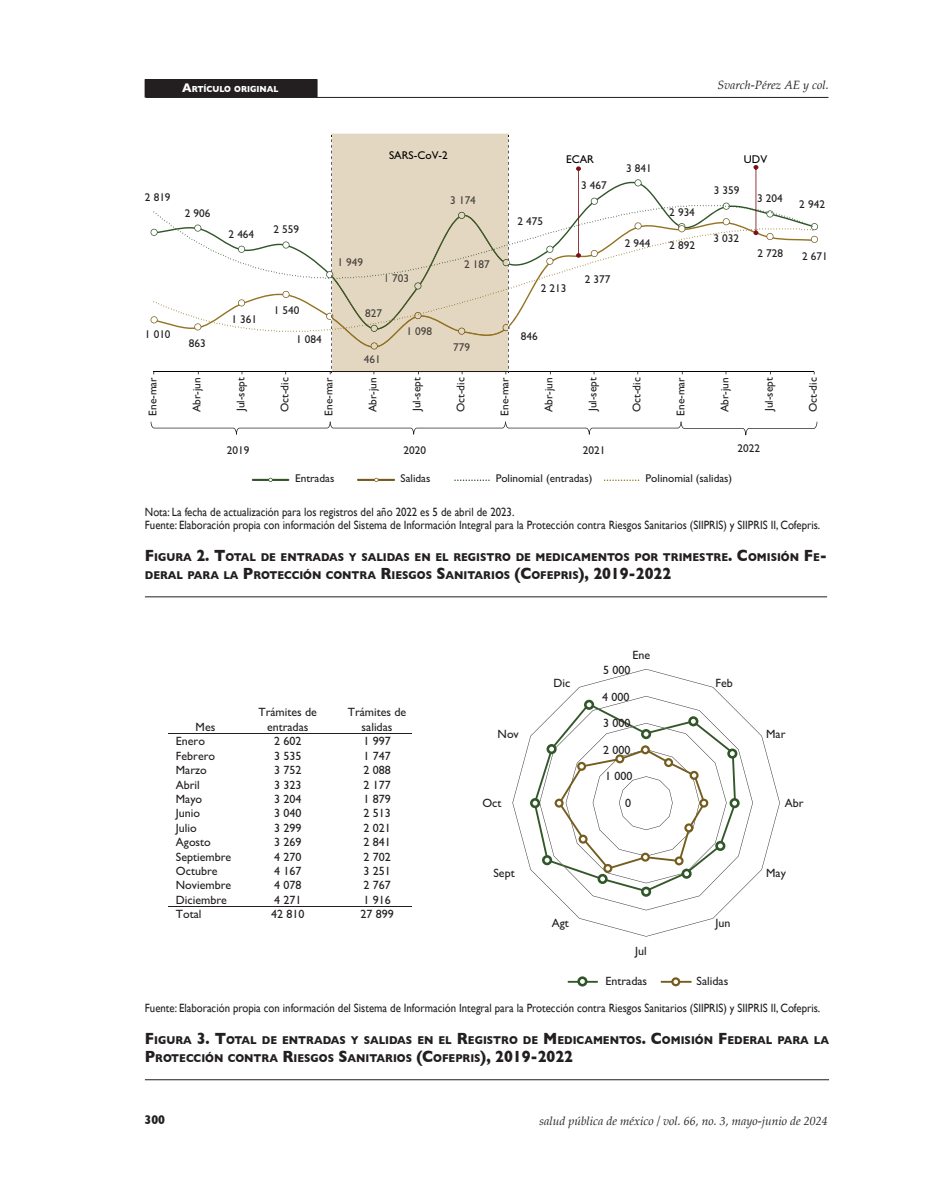
<style>
.page{position:relative;width:944px;height:1200px;background:#fff}
.page>*{position:absolute;margin:0;border:0;box-sizing:border-box;transform-origin:0 0}
.t1{font:700 12.75px "Gill Sans";color:#231f20;scale:.9 1}
.CUADROS{font:12px "Gill Sans";color:#231f20;scale:.9 1}
.CUADROS-2{font:12px/14.4px "Gill Sans";color:#231f20;text-align:center}
.t2{font:italic 12px "Palatino";color:#231f20}
.TIT_FIGURA{font:700 11.55px/18px "Gill Sans";color:#231f20;scale:.9 1}
.t3{font:11.25px "Gill Sans";color:#231f20}
.t4{font:11.25px "Gill Sans";color:#46413a}
.t5{font:11.25px "Gill Sans";color:#000001}
.t6{font:700 8.85px "Gill Sans";color:#fff;scale:.9 1}
.s1{font-size:12.75px}
.s2{font-size:16.5px}
</style>
<div class="page">
<div style="left:145px;top:80px;width:172px;height:17px;background:#231f20"></div>
<hr style="left:146px;top:97px;width:682px;height:1px;background:#231f20">
<hr style="left:145px;top:596px;width:682px;height:1px;background:#231f20">
<hr style="left:154px;top:371px;width:660px;height:1px;background:#000001">
<svg style="left:591px;top:198px;width:7px;height:7px"></svg>
<svg style="left:635px;top:179px;width:7px;height:7px"></svg>
<svg style="left:815px;top:223px;width:3px;height:7px"></svg>
<svg style="left:813px;top:236px;width:5px;height:7px"></svg>
<svg style="left:153px;top:205px;width:660px;height:23px"></svg>
<svg style="left:153px;top:228px;width:660px;height:104px"></svg>
<hr style="left:252px;top:479px;width:37px;height:2px;background:#305528">
<svg style="left:268px;top:477px;width:5px;height:5px"></svg>
<hr style="left:357px;top:479px;width:38px;height:2px;background:#755b1c">
<svg style="left:374px;top:477px;width:5px;height:5px"></svg>
<svg style="left:454px;top:479px;width:36px;height:2px"></svg>
<svg style="left:604px;top:479px;width:35px;height:2px"></svg>
<div style="left:331px;top:134px;width:178px;height:81px;background:#e3d7c2"></div>
<img style="left:333px;top:371px;width:41px;height:1px">
<img style="left:374px;top:371px;width:129px;height:1px">
<div style="left:333px;top:215px;width:170px;height:100px;background:#e3d7c2"></div>
<svg style="left:414px;top:282px;width:7px;height:6px"></svg>
<svg style="left:458px;top:212px;width:7px;height:7px"></svg>
<img style="left:333px;top:315px;width:170px;height:32px">
<svg style="left:371px;top:342px;width:7px;height:7px"></svg>
<svg style="left:414px;top:317px;width:7px;height:2px"></svg>
<svg style="left:458px;top:327px;width:7px;height:7px"></svg>
<img style="left:340px;top:258px;width:23px;height:8px">
<img style="left:365px;top:309px;width:17px;height:8px">
<img style="left:386px;top:274px;width:22px;height:8px">
<img style="left:451px;top:196px;width:25px;height:7px">
<img style="left:408px;top:244px;width:95px;height:27px">
<img style="left:409px;top:327px;width:23px;height:8px">
<img style="left:454px;top:343px;width:16px;height:8px">
<div style="left:410px;top:288px;width:93px;height:29px;background:#e3d7c2"></div>
<svg style="left:326px;top:135px;width:7px;height:239px"></svg>
<svg style="left:503px;top:135px;width:7px;height:239px"></svg>
<svg style="left:576px;top:166px;width:5px;height:92px"></svg>
<svg style="left:753px;top:165px;width:5px;height:70px"></svg>
<svg style="left:151px;top:421px;width:666px;height:14px"></svg>
<hr style="left:145px;top:1079px;width:684px;height:1px;background:#231f20">
<svg style="left:512px;top:669px;width:268px;height:267px"></svg>
<svg style="left:530px;top:699px;width:210px;height:197px"></svg>
<hr style="left:568px;top:980px;width:30px;height:2px;background:#34572a">
<svg style="left:577px;top:976px;width:10px;height:10px"></svg>
<hr style="left:661px;top:980px;width:31px;height:2px;background:#755b1c">
<svg style="left:671px;top:977px;width:9px;height:9px"></svg>
<hr style="left:168px;top:733px;width:244px;height:1px;background:#231f20">
<hr style="left:168px;top:906px;width:244px;height:1px;background:#231f20">
<p class="t6" style="left:182px;top:82px;width:109px"><span class="s1">A</span>RTÍCULO ORIGINAL</p>
<p class="t2" style="left:717px;top:75px;width:113px">Svarch-Pérez AE y col.</p>
<p class="t3" style="left:145px;top:190px;width:27px">2 819</p>
<p class="t3" style="left:185px;top:206px;width:27px">2 906</p>
<p class="t3" style="left:229px;top:228px;width:27px">2 464</p>
<p class="t3" style="left:145px;top:327px;width:27px">1 010</p>
<p class="t3" style="left:189px;top:336px;width:18px">863</p>
<p class="t3" style="left:232px;top:312px;width:27px">1 361</p>
<p class="t3" style="left:274px;top:223px;width:27px">2 559</p>
<p class="t4" style="left:338px;top:256px;width:27px">1 949</p>
<p class="t5" style="left:389px;top:149px;width:60px">SARS-CoV-2</p>
<p class="t5" style="left:566px;top:152px;width:29px">ECAR</p>
<p class="t5" style="left:744px;top:152px;width:25px">UDV</p>
<p class="t3" style="left:626px;top:161px;width:27px">3 841</p>
<p class="t4" style="left:450px;top:193px;width:27px">3 174</p>
<p class="t3" style="left:517px;top:214px;width:27px">2 475</p>
<p class="t3" style="left:581px;top:179px;width:27px">3 467</p>
<p class="t3" style="left:669px;top:205px;width:27px">2 934</p>
<p class="t3" style="left:714px;top:184px;width:27px">3 359</p>
<p class="t3" style="left:757px;top:192px;width:27px">3 204</p>
<p class="t3" style="left:799px;top:197px;width:27px">2 942</p>
<p class="t4" style="left:383px;top:271px;width:27px">1 703</p>
<p class="t4" style="left:464px;top:257px;width:27px">2 187</p>
<p class="t3" style="left:541px;top:282px;width:27px">2 213</p>
<p class="t3" style="left:585px;top:273px;width:27px">2 377</p>
<p class="t3" style="left:625px;top:236px;width:27px">2 944</p>
<p class="t3" style="left:669px;top:239px;width:27px">2 892</p>
<p class="t3" style="left:713px;top:232px;width:27px">3 032</p>
<p class="t3" style="left:757px;top:247px;width:27px">2 728</p>
<p class="t3" style="left:802px;top:249px;width:27px">2 671</p>
<p class="t3" style="left:274px;top:304px;width:27px">1 540</p>
<p class="t3" style="left:296px;top:332px;width:27px">1 084</p>
<p class="t3" style="left:521px;top:329px;width:18px">846</p>
<p class="t4" style="left:365px;top:307px;width:18px">827</p>
<p class="t4" style="left:406px;top:324px;width:27px">1 098</p>
<p class="t4" style="left:453px;top:340px;width:18px">779</p>
<p class="t4" style="left:364px;top:352px;width:18px">461</p>
<p class="t3" style="left:146px;top:415px;width:40px;rotate:-90deg">Ene-mar</p>
<p class="t3" style="left:190px;top:412px;width:37px;rotate:-90deg">Abr-jun</p>
<p class="t3" style="left:234px;top:411px;width:35px;rotate:-90deg">Jul-sept</p>
<p class="t3" style="left:278px;top:412px;width:36px;rotate:-90deg">Oct-dic</p>
<p class="t3" style="left:322px;top:415px;width:40px;rotate:-90deg">Ene-mar</p>
<p class="t3" style="left:366px;top:412px;width:37px;rotate:-90deg">Abr-jun</p>
<p class="t3" style="left:410px;top:411px;width:35px;rotate:-90deg">Jul-sept</p>
<p class="t3" style="left:454px;top:412px;width:36px;rotate:-90deg">Oct-dic</p>
<p class="t3" style="left:498px;top:415px;width:40px;rotate:-90deg">Ene-mar</p>
<p class="t3" style="left:542px;top:412px;width:37px;rotate:-90deg">Abr-jun</p>
<p class="t3" style="left:586px;top:411px;width:35px;rotate:-90deg">Jul-sept</p>
<p class="t3" style="left:630px;top:412px;width:36px;rotate:-90deg">Oct-dic</p>
<p class="t3" style="left:674px;top:415px;width:40px;rotate:-90deg">Ene-mar</p>
<p class="t3" style="left:718px;top:412px;width:37px;rotate:-90deg">Abr-jun</p>
<p class="t3" style="left:762px;top:411px;width:35px;rotate:-90deg">Jul-sept</p>
<p class="t3" style="left:806px;top:412px;width:36px;rotate:-90deg">Oct-dic</p>
<p class="t3" style="left:227px;top:443px;width:24px">2019</p>
<p class="t3" style="left:403px;top:443px;width:24px">2020</p>
<p class="t3" style="left:583px;top:443px;width:24px">2021</p>
<p class="t3" style="left:737px;top:442px;width:24px">2022</p>
<p class="t3" style="left:295px;top:472px;width:41px">Entradas</p>
<p class="t3" style="left:401px;top:472px;width:31px">Salidas</p>
<p class="t3" style="left:496px;top:472px;width:98px">Polinomial (entradas)</p>
<p class="t3" style="left:646px;top:472px;width:88px">Polinomial (salidas)</p>
<p class="CUADROS" style="left:145px;top:504px;width:412px">Nota: La fecha de actualización para los registros del año 2022 es 5 de abril de 2023.</p>
<p class="CUADROS" style="left:145px;top:518px;width:752px">Fuente: Elaboración propia con información del Sistema de Información Integral para la Protección contra Riesgos Sanitarios (SIIPRIS) y SIIPRIS II, Cofepris.</p>
<p class="TIT_FIGURA" style="left:145px;top:547px;width:759px"><span class="s2">F</span>IGURA <span class="s2">2. T</span>OTAL DE ENTRADAS Y SALIDAS EN EL REGISTRO DE M EDICAM ENTOS POR TRIM ESTRE<span class="s2">. C</span>OM ISIÓN <span class="s2">F</span>E<span class="s2">-<br></span>DERAL PARA LA <span class="s2">P</span>ROTECCIÓN CONTRA <span class="s2">R</span>IESGOS <span class="s2">S</span>ANITARIOS <span class="s2">(C</span>OFEPRIS<span class="s2">), 2019-2022</span></p>
<p class="CUADROS-2" style="left:632px;top:648px;width:19px">Ene</p>
<p class="CUADROS-2" style="left:196px;top:719px;width:21px">Mes</p>
<p class="CUADROS-2" style="left:176px;top:733px;width:57px;text-align:left">Enero<br>Febrero<br>Marzo<br>Abril<br>Mayo<br>Junio<br>Julio<br>Agosto<br>Septiembre<br>Octubre<br>Noviembre<br>Diciembre<br>Total</p>
<p class="CUADROS-2" style="left:258px;top:705px;width:60px">Trámites de entradas<br>2 602<br>3 535<br>3 752<br>3 323<br>3 204<br>3 040<br>3 299<br>3 269<br>4 270<br>4 167<br>4 078<br>4 271<br>42 810</p>
<p class="CUADROS-2" style="left:348px;top:705px;width:60px">Trámites de salidas<br>1 997<br>1 747<br>2 088<br>2 177<br>1 879<br>2 513<br>2 021<br>2 841<br>2 702<br>3 251<br>2 767<br>1 916<br>27 899</p>
<p class="CUADROS-2" style="left:603px;top:662px;width:29px">5 000</p>
<p class="CUADROS-2" style="left:553px;top:675px;width:18px">Dic</p>
<p class="CUADROS-2" style="left:715px;top:675px;width:19px">Feb</p>
<p class="CUADROS-2" style="left:602px;top:689px;width:29px">4 000</p>
<p class="CUADROS-2" style="left:603px;top:715px;width:29px">3 000</p>
<p class="CUADROS-2" style="left:498px;top:726px;width:23px">Nov</p>
<p class="CUADROS-2" style="left:766px;top:726px;width:21px">Mar</p>
<p class="CUADROS-2" style="left:603px;top:742px;width:29px">2 000</p>
<p class="CUADROS-2" style="left:605px;top:768px;width:29px">1 000</p>
<p class="CUADROS-2" style="left:482px;top:795px;width:21px">Oct</p>
<p class="CUADROS-2" style="left:625px;top:795px;width:7px">0</p>
<p class="CUADROS-2" style="left:785px;top:795px;width:20px">Abr</p>
<p class="CUADROS-2" style="left:493px;top:865px;width:23px">Sept</p>
<p class="CUADROS-2" style="left:766px;top:865px;width:21px">May</p>
<p class="CUADROS-2" style="left:552px;top:915px;width:19px">Agt</p>
<p class="CUADROS-2" style="left:715px;top:915px;width:16px">Jun</p>
<p class="CUADROS-2" style="left:635px;top:943px;width:13px">Jul</p>
<p class="CUADROS-2" style="left:606px;top:973px;width:43px">Entradas</p>
<p class="CUADROS-2" style="left:697px;top:973px;width:33px">Salidas</p>
<p class="CUADROS" style="left:145px;top:1001px;width:752px">Fuente: Elaboración propia con información del Sistema de Información Integral para la Protección contra Riesgos Sanitarios (SIIPRIS) y SIIPRIS II, Cofepris.</p>
<p class="TIT_FIGURA" style="left:145px;top:1030px;width:762px"><span class="s2">F</span>IGURA <span class="s2">3. T</span>OTAL DE ENTRADAS Y SALIDAS EN EL <span class="s2">R</span>EGISTRO DE <span class="s2">M</span>EDICAM ENTOS<span class="s2">. C</span>OM ISIÓN <span class="s2">F</span>EDERAL PARA LA<br><span class="s2">P</span>ROTECCIÓN CONTRA <span class="s2">R</span>IESGOS <span class="s2">S</span>ANITARIOS <span class="s2">(C</span>OFEPRIS<span class="s2">), 2019-2022</span></p>
<p class="t1" style="left:145px;top:1109px;width:24px">300</p>
<p class="t2" style="left:539px;top:1110px;width:290px">salud pública de méxico / vol. 66, no. 3, mayo-junio de 2024</p>
</div>
